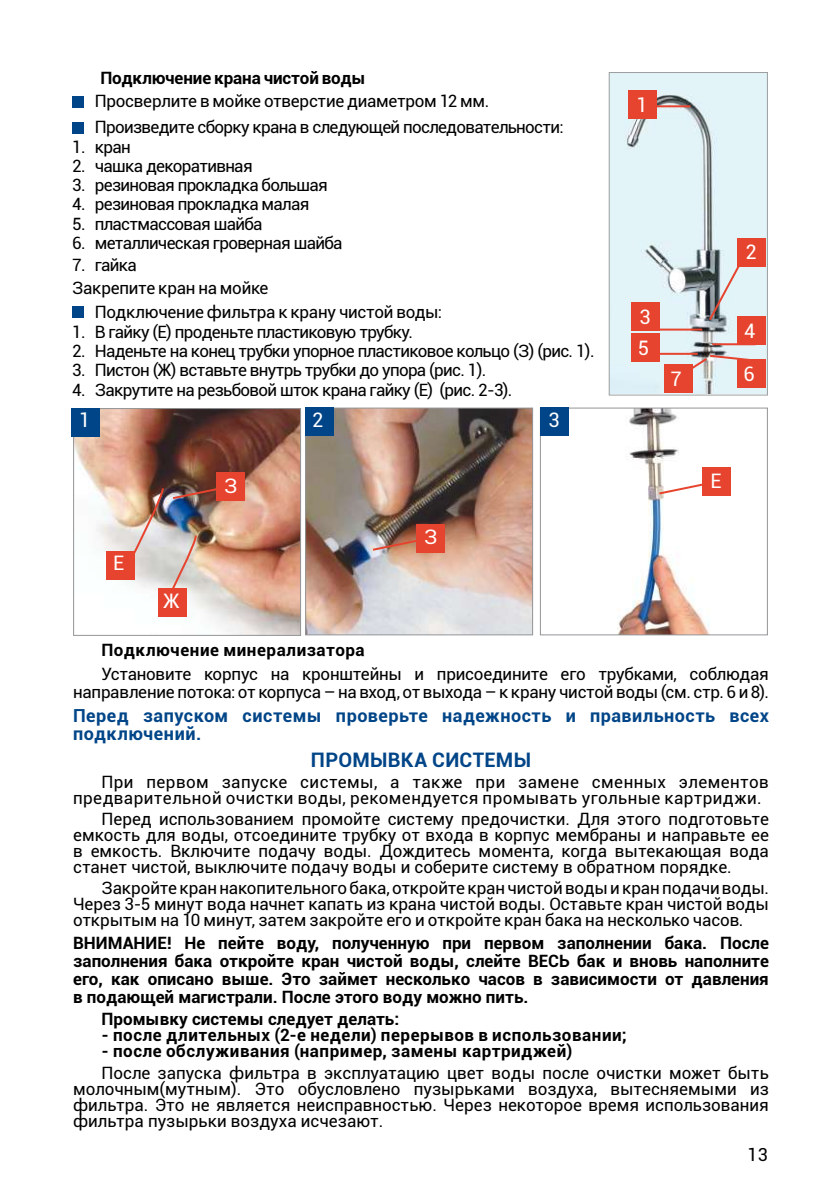
<style>
.page{position:relative;width:840px;height:1191px;background:#fff}
.page>*{position:absolute;margin:0;border:0;box-sizing:border-box;transform-origin:0 0}
.t1{font:700 20px "Roboto";letter-spacing:.015em;color:#004588}
.t2{font:20px "Roboto";color:#fff}
.t3{font:700 18px/18px "Roboto";letter-spacing:.03em;color:#004588}
.t4{font:18px "Roboto";color:#000}
.t5{font:17px/15.8px "Roboto";letter-spacing:-.02em;color:#000;text-align:justify}
.t6{font:17px/25.6px "Roboto";letter-spacing:-.04em;color:#000}
.t7{font:700 17px/18px "Roboto";letter-spacing:.02em;color:#000;text-align:justify}
.t8{font:17px/15.8px "Roboto";letter-spacing:.025em;color:#000}
.t9{font:700 17px "Roboto";color:#000}
.t10{font:700 17px "Roboto";letter-spacing:-.01em;color:#000}
</style>
<div class="page">
<img style="left:610px;top:74px;width:155px;height:319px">
<div style="left:608px;top:72px;width:159px;height:323px;border:1px solid #9c9e9f"></div>
<div style="left:736px;top:239px;width:29px;height:28px;background:#e6442e"></div>
<svg style="left:706px;top:256px;width:39px;height:66px;background:#afafb1"></svg>
<div style="left:736px;top:316px;width:29px;height:29px;background:#e6442e"></div>
<div style="left:627px;top:90px;width:29px;height:29px;background:#e6442e"></div>
<div style="left:736px;top:359px;width:28px;height:28px;background:#e6442e"></div>
<div style="left:663px;top:365px;width:29px;height:28px;background:#e6442e"></div>
<div style="left:630px;top:333px;width:28px;height:28px;background:#e6442e"></div>
<div style="left:630px;top:302px;width:28px;height:28px;background:#e6442e"></div>
<hr style="left:655px;top:105px;width:35px;height:2px;background:#e6442e">
<img style="left:75px;top:410px;width:224px;height:224px">
<div style="left:73px;top:408px;width:228px;height:228px;border:1px solid #939597"></div>
<img style="left:568px;top:409px;width:163px;height:224px">
<div style="left:539px;top:407px;width:228px;height:228px;border:1px solid #939597"></div>
<div style="left:539px;top:407px;width:29px;height:29px;background:#004588"></div>
<img style="left:307px;top:409px;width:224px;height:224px">
<div style="left:305px;top:407px;width:228px;height:228px;border:1px solid #939597"></div>
<div style="left:305px;top:407px;width:29px;height:29px;background:#004588"></div>
<svg style="left:370px;top:538px;width:45px;height:14px"></svg>
<svg style="left:656px;top:482px;width:46px;height:14px"></svg>
<div style="left:415px;top:524px;width:29px;height:28px;background:#e6442e"></div>
<div style="left:702px;top:467px;width:28px;height:29px;background:#e6442e"></div>
<div style="left:216px;top:472px;width:28px;height:28px;background:#e6442e"></div>
<div style="left:72px;top:408px;width:28px;height:28px;background:#004588"></div>
<div style="left:106px;top:551px;width:29px;height:28px;background:#e6442e"></div>
<img style="left:131px;top:486px;width:89px;height:118px">
<div style="left:159px;top:588px;width:28px;height:28px;background:#e6442e"></div>
<div style="left:73px;top:96px;width:11px;height:12px;background:#004588"></div>
<div style="left:73px;top:122px;width:11px;height:11px;background:#004588"></div>
<div style="left:73px;top:306px;width:11px;height:12px;background:#004588"></div>
<hr style="left:658px;top:328px;width:44px;height:2px;background:#e6442e">
<hr style="left:712px;top:343px;width:43px;height:2px;background:#e6442e">
<hr style="left:654px;top:353px;width:43px;height:2px;background:#e6442e">
<svg style="left:667px;top:354px;width:87px;height:31px"></svg>
<p class="t10" style="left:100px;top:66px;width:266px">Подключение крана чистой воды</p>
<p class="t6" style="left:95px;top:88px;width:470px">Просверлите в мойке отверстие диаметром 12 мм.<br>Произведите сборку крана в следующей последовательности:</p>
<p class="t5" style="left:72px;top:138px;width:60px">1. кран</p>
<p class="t6" style="left:72px;top:152px;width:182px">2. чашка декоративная</p>
<p class="t6" style="left:72px;top:172px;width:257px">3. резиновая прокладка большая</p>
<p class="t6" style="left:72px;top:191px;width:239px">4. резиновая прокладка малая</p>
<p class="t6" style="left:72px;top:210px;width:192px">5. пластмассовая шайба</p>
<p class="t6" style="left:72px;top:229px;width:272px">6. металлическая гроверная шайба</p>
<p class="t5" style="left:72px;top:256px;width:66px">7. гайка</p>
<p class="t5" style="left:72px;top:280px;width:198px">Закрепите кран на мойке</p>
<p class="t5" style="left:95px;top:303px;width:349px">Подключение фильтра к крану чистой воды:</p>
<p class="t6" style="left:72px;top:318px;width:342px">1. В гайку (Е) проденьте пластиковую трубку.</p>
<p class="t6" style="left:72px;top:337px;width:523px">2. Наденьте на конец трубки упорное пластиковое кольцо (З) (рис. 1).</p>
<p class="t6" style="left:72px;top:357px;width:415px">3. Пистон (Ж) вставьте внутрь трубки до упора (рис. 1).</p>
<p class="t6" style="left:72px;top:376px;width:441px">4. Закрутите на резьбовой шток крана гайку (Е) (рис. 2-3).</p>
<p class="t2" style="left:79px;top:406px;width:13px">1</p>
<p class="t2" style="left:312px;top:406px;width:13px">2</p>
<p class="t2" style="left:548px;top:406px;width:13px">3</p>
<p class="t2" style="left:636px;top:91px;width:13px">1</p>
<p class="t2" style="left:639px;top:303px;width:13px">3</p>
<p class="t2" style="left:637px;top:333px;width:13px">5</p>
<p class="t2" style="left:670px;top:365px;width:13px">7</p>
<p class="t2" style="left:224px;top:471px;width:15px">З</p>
<p class="t2" style="left:710px;top:467px;width:13px">Е</p>
<p class="t2" style="left:113px;top:549px;width:13px">Е</p>
<p class="t2" style="left:163px;top:586px;width:18px">Ж</p>
<p class="t2" style="left:424px;top:523px;width:15px">З</p>
<p class="t2" style="left:745px;top:238px;width:13px">2</p>
<p class="t2" style="left:743px;top:317px;width:13px">4</p>
<p class="t2" style="left:743px;top:360px;width:13px">6</p>
<p class="t7" style="left:101px;top:640px;width:265px">Подключение минерализатора</p>
<p class="t5" style="left:73px;top:664px;width:697px;line-height:18px;text-align:right">Установите корпус на кронштейны и присоедините его трубками, соблюдая направление потока: от корпуса – на вход, от выхода – к крану чистой воды (см. стр. 6 и 8).</p>
<p class="t3" style="left:73px;top:705px;width:697px">Перед запуском системы проверьте надежность и правильность всех подключений.</p>
<p class="t1" style="left:311px;top:745px;width:221px">ПРОМЫВКА СИСТЕМЫ</p>
<p class="t8" style="left:73px;top:773px;width:697px;text-indent:28px">При первом запуске системы, а также при замене сменных элементов предварительной очистки воды, рекомендуется промывать угольные картриджи.</p>
<p class="t5" style="left:73px;top:811px;width:697px;text-indent:28px">Перед использованием промойте систему предочистки. Для этого подготовьте емкость для воды, отсоедините трубку от входа в корпус мембраны и направьте ее в емкость. Включите подачу воды. Дождитесь момента, когда вытекающая вода станет чистой, выключите подачу воды и соберите систему в обратном порядке.</p>
<p class="t5" style="left:73px;top:879px;width:697px;text-indent:28px">Закройте кран накопительного бака, откройте кран чистой воды и кран подачи воды.<br>Через 3-5 минут вода начнет капать из крана чистой воды. Оставьте кран чистой воды открытым на 10 минут, затем закройте его и откройте кран бака на несколько часов.</p>
<p class="t7" style="left:73px;top:933px;width:697px">ВНИМАНИЕ! Не пейте воду, полученную при первом заполнении бака. После заполнения бака откройте кран чистой воды, слейте ВЕСЬ бак и вновь наполните его, как описано выше. Это займет несколько часов в зависимости от давления в подающей магистрали. После этого воду можно пить.</p>
<p class="t9" style="left:101px;top:1007px;width:299px">Промывку системы следует делать:</p>
<p class="t7" style="left:101px;top:1025px;width:526px">- после длительных (2-е недели) перерывов в использовании;</p>
<p class="t7" style="left:101px;top:1041px;width:472px">- после обслуживания (например, замены картриджей)</p>
<p class="t5" style="left:73px;top:1064px;width:697px;text-indent:28px">После запуска фильтра в эксплуатацию цвет воды после очистки может быть молочным(мутным). Это обусловлено пузырьками воздуха, вытесняемыми из фильтра. Это не является неисправностью. Через некоторое время использования фильтра пузырьки воздуха исчезают.</p>
<p class="t4" style="left:747px;top:1141px;width:22px">13</p>
</div>
